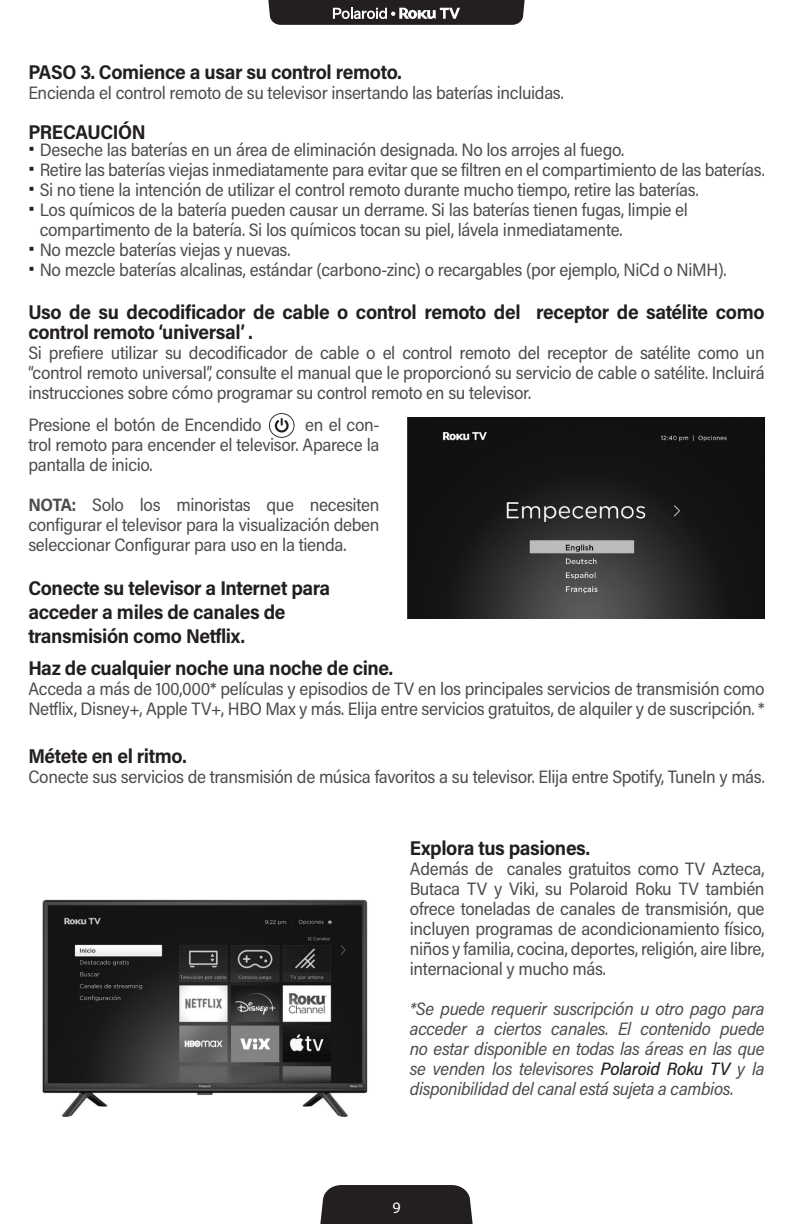
<style>
.page{position:relative;width:793px;height:1224px;background:#fff}
.page>*{position:absolute;margin:0;border:0;box-sizing:border-box;transform-origin:0 0}
.t1{font:700 20px/20px "Acumin Pro Semi Cond";letter-spacing:-.02em;color:#231f20}
.t2{font:18px/20px "Acumin Pro Semi Cond";letter-spacing:-.02em;color:#4b4c4d;text-align:justify}
.t3{font:italic 18px/20px "Acumin Pro Semi Cond";letter-spacing:-.02em;color:#4b4c4d;text-align:justify}
.t4{font:16px "Myriad Pro";color:#fff}
.s1{font-weight:700}
.s2{font-weight:500;color:#231f20}
</style>
<div class="page">
<div style="left:320px;top:1185px;width:153px;height:39px;background:#231f20"></div>
<svg style="left:268px;top:0;width:257px;height:25px;background:#3d393a"></svg>
<svg style="left:269px;top:413px;width:25px;height:25px"></svg>
<img style="left:42px;top:899px;width:326px;height:218px">
<img style="left:408px;top:418px;width:356px;height:200px">
<p class="t1" style="left:28px;top:61px;width:375px">PASO 3. Comience a usar su control remoto.</p>
<p class="t2" style="left:28px;top:82px;width:537px">Encienda el control remoto de su televisor insertando las baterías incluidas.</p>
<p class="t1" style="left:28px;top:121px;width:119px">PRECAUCIÓN</p>
<p class="t2" style="left:40px;top:139px;width:586px">Deseche las baterías en un área de eliminación designada. No los arrojes al fuego.</p>
<p class="t2" style="left:40px;top:159px;width:726px">Retire las baterías viejas inmediatamente para evitar que se filtren en el compartimiento de las baterías.</p>
<p class="t2" style="left:40px;top:179px;width:660px">Si no tiene la intención de utilizar el control remoto durante mucho tiempo, retire las baterías.</p>
<p class="t2" style="left:40px;top:199px;width:649px">Los químicos de la batería pueden causar un derrame. Si las baterías tienen fugas, limpie el compartimento de la batería. Si los químicos tocan su piel, lávela inmediatamente.</p>
<p class="t2" style="left:40px;top:239px;width:252px">No mezcle baterías viejas y nuevas.</p>
<p class="t2" style="left:40px;top:259px;width:688px">No mezcle baterías alcalinas, estándar (carbono-zinc) o recargables (por ejemplo, NiCd o NiMH).</p>
<p class="t1" style="left:28px;top:136px;width:8px">• •</p>
<p class="t1" style="left:28px;top:176px;width:8px">•</p>
<p class="t1" style="left:28px;top:196px;width:8px">•</p>
<p class="t1" style="left:28px;top:236px;width:8px">•</p>
<p class="t1" style="left:28px;top:256px;width:8px">•</p>
<p class="t1" style="left:28px;top:301px;width:737px">Uso de su decodificador de cable o control remoto del receptor de satélite como control remoto ‘universal’ .</p>
<p class="t2" style="left:28px;top:342px;width:737px">Si prefiere utilizar su decodificador de cable o el control remoto del receptor de satélite como un “control remoto universal”, consulte el manual que le proporcionó su servicio de cable o satélite. Incluirá instrucciones sobre cómo programar su control remoto en su televisor.</p>
<p class="t2" style="left:28px;top:414px;width:235px">Presione el botón de Encendido</p>
<p class="t2" style="left:28px;top:414px;width:352px;text-indent:277px">en el con&shy;trol remoto para encender el televisor. Aparece la pantalla de inicio.</p>
<p class="t2" style="left:28px;top:494px;width:352px"><span class="s1">NOTA:</span> Solo los minoristas que necesiten configurar el televisor para la visualización deben seleccionar Configurar para uso en la tienda.</p>
<p class="t1" style="left:28px;top:575px;width:303px;line-height:24px">Conecte su televisor a Internet para acceder a miles de canales de transmisión como Netflix.</p>
<p class="t1" style="left:28px;top:657px;width:366px">Haz de cualquier noche una noche de cine.</p>
<p class="t2" style="left:28px;top:678px;width:737px">Acceda a más de 100,000* películas y episodios de TV en los principales servicios de transmisión como<br>Netflix, Disney+, Apple TV+, HBO Max y más. Elija entre servicios gratuitos, de alquiler y de suscripción. *</p>
<p class="t1" style="left:28px;top:745px;width:160px">Métete en el ritmo.</p>
<p class="t2" style="left:28px;top:766px;width:738px">Conecte sus servicios de transmisión de música favoritos a su televisor. Elija entre Spotify, TuneIn y más.</p>
<p class="t1" style="left:410px;top:837px;width:182px">Explora tus pasiones.</p>
<p class="t2" style="left:410px;top:858px;width:356px">Además de canales gratuitos como TV Azteca, Butaca TV y Viki, su Polaroid Roku TV también ofrece toneladas de canales de transmisión, que incluyen programas de acondicionamiento físico, niños y familia, cocina, deportes, religión, aire libre, internacional y mucho más.</p>
<p class="t3" style="left:410px;top:998px;width:356px">*Se puede requerir suscripción u otro pago para acceder a ciertos canales. El contenido puede no estar disponible en todas las áreas en las que se venden los televisores <span class="s2">Polaroid Roku TV</span> y la disponibilidad del canal está sujeta a cambios.</p>
<p class="t4" style="left:392px;top:1198px;width:10px">9</p>
</div>
